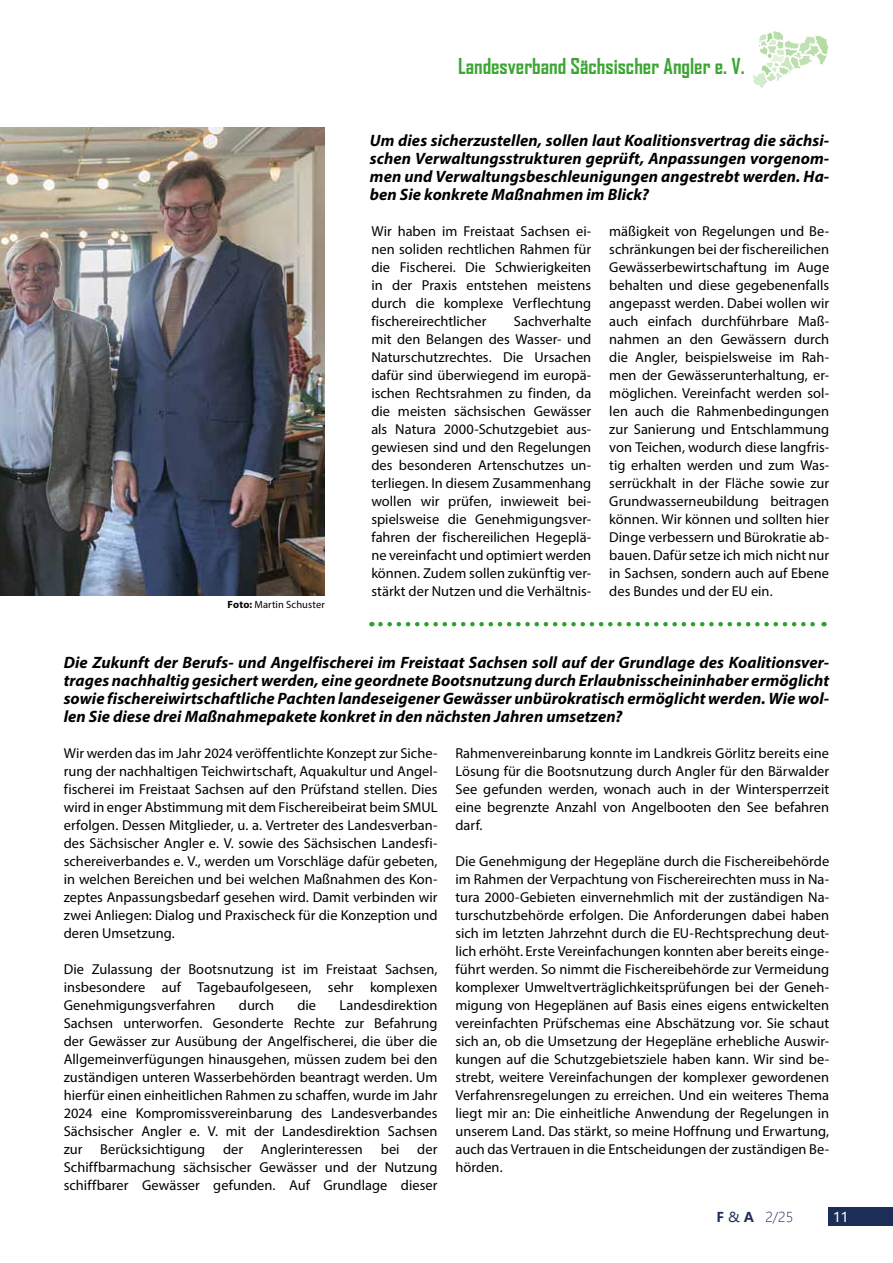
<style>
.page{position:relative;width:893px;height:1263px;background:#fff}
.page>*{position:absolute;margin:0;border:0;box-sizing:border-box;transform-origin:0 0}
.t1{font:700 21px "Agency FB";color:#3da534}
.t2{font:italic 700 16.5px/18px "Myriad Pro";letter-spacing:.005em;color:#000;text-align:justify}
.t3{font:14.4px/18px "Myriad Pro";letter-spacing:.005em;color:#000;text-align:justify}
.t4{font:300 13.5px "Microsoft Ya Hei";color:#1c2e57}
.t5{font:13.5px "Microsoft Ya Hei";color:#fff}
.t6{font:10.5px "Myriad Pro";letter-spacing:.01em;color:#000}
.s1{font-weight:700}
.s2{font-weight:400}
</style>
<div class="page">
<div style="left:829px;top:1208px;width:64px;height:18px;background:#1c2e57"></div>
<svg style="left:752px;top:31px;width:77px;height:58px"></svg>
<img style="left:0;top:128px;width:325px;height:468px">
<svg style="left:380px;top:622px;width:444px;height:4px"></svg>
<h1 class="t1" style="left:458px;top:53px;width:288px">Landesverband Sächsischer Angler e. V.</h1>
<p class="t2" style="left:370px;top:130px;width:461px">Um dies sicherzustellen, sollen laut Koalitionsvertrag die sächsi&shy;schen Verwaltungsstrukturen geprüft, Anpassungen vorgenom&shy;men und Verwaltungsbeschleunigungen angestrebt werden. Ha&shy;ben Sie konkrete Maßnahmen im Blick?</p>
<p class="t6" style="left:228px;top:598px;width:99px"><span class="s1">Foto:</span> Martin Schuster</p>
<p class="t3" style="left:371px;top:222px;width:221px">Wir haben im Freistaat Sachsen ei&shy;nen soliden rechtlichen Rahmen für die Fischerei. Die Schwierigkeiten in der Praxis entstehen meistens durch die komplexe Verflechtung fischereirechtlicher</p>
<p class="t3" style="left:371px;top:312px;width:221px;text-indent:143px">Sachverhalte mit den Belangen des Wasser- und Naturschutzrechtes. Die Ursachen dafür sind überwiegend im europä&shy;ischen Rechtsrahmen zu finden, da die meisten sächsischen Gewässer als Natura 2000-Schutzgebiet aus&shy;gewiesen sind und den Regelungen des besonderen Artenschutzes un&shy;terliegen. In diesem Zusammenhang wollen wir prüfen, inwieweit bei&shy;spielsweise die Genehmigungsver&shy;fahren der fischereilichen Hegeplä&shy;ne vereinfacht und optimiert werden können. Zudem sollen zukünftig ver&shy;stärkt der Nutzen und die Verhältnis-</p>
<p class="t3" style="left:609px;top:222px;width:221px">mäßigkeit von Regelungen und Be&shy;schränkungen bei der fischereilichen Gewässerbewirtschaftung im Auge behalten und diese gegebenenfalls angepasst werden. Dabei wollen wir auch einfach durchführbare Maß&shy;nahmen an den Gewässern durch die Angler, beispielsweise im Rah&shy;men der Gewässerunterhaltung, er&shy;möglichen. Vereinfacht werden sol&shy;len auch die Rahmenbedingungen zur Sanierung und Entschlammung von Teichen, wodurch diese langfris&shy;tig erhalten werden und zum Was&shy;serrückhalt in der Fläche sowie zur Grundwasserneubildung beitragen können. Wir können und sollten hier Dinge verbessern und Bürokratie ab&shy;bauen. Dafür setze ich mich nicht nur in Sachsen, sondern auch auf Ebene des Bundes und der EU ein.</p>
<p class="t2" style="left:64px;top:652px;width:767px">Die Zukunft der Berufs- und Angelfischerei im Freistaat Sachsen soll auf der Grundlage des Koalitionsver&shy;trages nachhaltig gesichert werden, eine geordnete Bootsnutzung durch Erlaubnisscheininhaber ermöglicht sowie fischereiwirtschaftliche Pachten landeseigener Gewässer unbürokratisch ermöglicht werden. Wie wol&shy;len Sie diese drei Maßnahmepakete konkret in den nächsten Jahren umsetzen?</p>
<p class="t3" style="left:64px;top:744px;width:375px">Wir werden das im Jahr 2024 veröffentlichte Konzept zur Siche&shy;rung der nachhaltigen Teichwirtschaft, Aquakultur und Angel&shy;fischerei im Freistaat Sachsen auf den Prüfstand stellen. Dies wird in enger Abstimmung mit dem Fischereibeirat beim SMUL erfolgen. Dessen Mitglieder, u. a. Vertreter des Landesverban&shy;des Sächsischer Angler e. V. sowie des Sächsischen Landesfi&shy;schereiverbandes e. V., werden um Vorschläge dafür gebeten, in welchen Bereichen und bei welchen Maßnahmen des Kon&shy;zeptes Anpassungsbedarf gesehen wird. Damit verbinden wir zwei Anliegen: Dialog und Praxischeck für die Konzeption und deren Umsetzung.</p>
<p class="t3" style="left:64px;top:960px;width:375px">Die Zulassung der Bootsnutzung ist im Freistaat Sachsen, insbesondere auf Tagebaufolgeseen, sehr komplexen Genehmigungsverfahren</p>
<p class="t3" style="left:64px;top:996px;width:375px;text-indent:276px">Landesdirektion Sachsen unterworfen. Gesonderte Rechte zur Befahrung der Gewässer zur Ausübung der Angelfischerei, die über die Allgemeinverfügungen hinausgehen, müssen zudem bei den zuständigen unteren Wasserbehörden beantragt werden. Um hierfür einen einheitlichen Rahmen zu schaffen, wurde im Jahr 2024 eine Kompromissvereinbarung des Landesverbandes Sächsischer Angler e. V. mit der Landesdirektion Sachsen zur Berücksichtigung der Anglerinteressen bei der Schiffbarmachung sächsischer Gewässer und der Nutzung schiffbarer Gewässer gefunden. Auf Grundlage dieser</p>
<p class="t3" style="left:239px;top:996px;width:37px">durch</p>
<p class="t3" style="left:297px;top:996px;width:20px">die</p>
<p class="t3" style="left:455px;top:744px;width:375px">Rahmenvereinbarung konnte im Landkreis Görlitz bereits eine Lösung für die Bootsnutzung durch Angler für den Bärwalder See gefunden werden, wonach auch in der Wintersperrzeit eine begrenzte Anzahl von Angelbooten den See befahren darf.</p>
<p class="t3" style="left:455px;top:852px;width:375px">Die Genehmigung der Hegepläne durch die Fischereibehörde im Rahmen der Verpachtung von Fischereirechten muss in Na&shy;tura 2000-Gebieten einvernehmlich mit der zuständigen Na&shy;turschutzbehörde erfolgen. Die Anforderungen dabei haben sich im letzten Jahrzehnt durch die EU-Rechtsprechung deut&shy;lich erhöht. Erste Vereinfachungen konnten aber bereits einge&shy;führt werden. So nimmt die Fischereibehörde zur Vermeidung komplexer Umweltverträglichkeitsprüfungen bei der Geneh&shy;migung von Hegeplänen auf Basis eines eigens entwickelten vereinfachten Prüfschemas eine Abschätzung vor. Sie schaut sich an, ob die Umsetzung der Hegepläne erhebliche Auswir&shy;kungen auf die Schutzgebietsziele haben kann. Wir sind be&shy;strebt, weitere Vereinfachungen der komplexer gewordenen Verfahrensregelungen zu erreichen. Und ein weiteres Thema liegt mir an: Die einheitliche Anwendung der Regelungen in unserem Land. Das stärkt, so meine Hoffnung und Erwartung, auch das Vertrauen in die Entscheidungen der zuständigen Be&shy;hörden.</p>
<p class="t4" style="left:717px;top:1208px;width:78px"><span class="s1">F</span> <span class="s2">&amp;</span> <span class="s1">A</span> 2/25</p>
<p class="t5" style="left:833px;top:1208px;width:17px">11</p>
</div>
